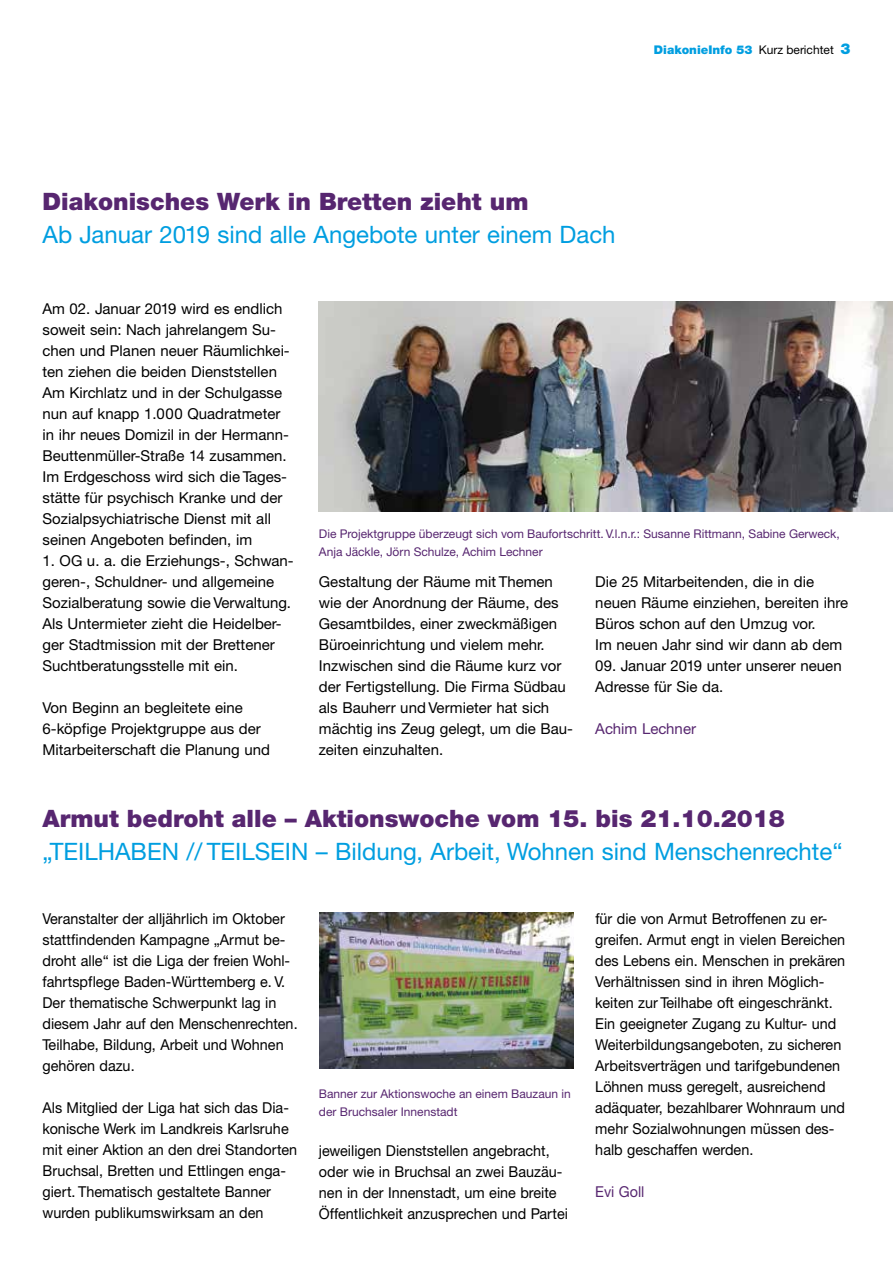
<style>
.page{position:relative;width:893px;height:1263px;background:#fff}
.page>*{position:absolute;margin:0;border:0;box-sizing:border-box;transform-origin:0 0}
.t1{font:24px "Helvetica Neue CE";color:#009ee0}
.t2{font:900 24px "Helvetica Neue";color:#572670}
.t3{font:15px/21px "Helvetica Neue CE";color:#000}
.t4{font:15px/21px "Helvetica Neue CE";color:#000;scale:.96 1}
.t5{font:15px "Helvetica Neue CE";color:#572670}
.t6{font:15px "Helvetica Neue CE";color:#572670;scale:.96 1}
.t7{font:12px/18px "Helvetica Neue CE";color:#572670}
.t8{font:900 12px "Helvetica Neue";color:#009ee0}
.s1{font-weight:400;color:#000}
.s2{font-size:15px}
</style>
<div class="page">
<img style="left:320px;top:913px;width:253px;height:156px">
<img style="left:319px;top:302px;width:574px;height:209px">
<p class="t8" style="left:654px;top:43px;width:198px">DiakonieInfo 53 <span class="s1">Kurz berichtet</span> <span class="s2">3</span></p>
<h1 class="t2" style="left:43px;top:187px;width:487px">Diakonisches Werk in Bretten zieht um</h1>
<h1 class="t1" style="left:43px;top:220px;width:574px">Ab Januar 2019 sind alle Angebote unter einem Dach</h1>
<p class="t3" style="left:43px;top:298px;width:249px">Am 02. Januar 2019 wird es endlich soweit sein: Nach jahrelangem Su&shy;chen und Planen neuer Räumlichkei&shy;ten ziehen die beiden Dienststellen Am Kirchlatz und in der Schulgasse nun auf knapp 1.000 Quadratmeter in ihr neues Domizil in der Hermann-Beuttenmüller-Straße 14 zusammen.<br>Im Erdgeschoss wird sich die Tages&shy;stätte für psychisch Kranke und der Sozialpsychiatrische Dienst mit all seinen Angeboten befinden, im</p>
<p class="t3" style="left:43px;top:550px;width:253px">1. OG u. a. die Erziehungs-, Schwan&shy;geren-, Schuldner- und allgemeine Sozialberatung sowie die Verwaltung.<br>Als Untermieter zieht die Heidelber&shy;ger Stadtmission mit der Brettener Suchtberatungsstelle mit ein.</p>
<p class="t3" style="left:43px;top:697px;width:229px">Von Beginn an begleitete eine<br>6-köpfige Projektgruppe aus der<br>Mitarbeiterschaft die Planung und</p>
<p class="t7" style="left:319px;top:525px;width:522px">Die Projektgruppe überzeugt sich vom Baufortschritt. V.l.n.r.: Susanne Rittmann, Sabine Gerweck,<br>Anja Jäckle, Jörn Schulze, Achim Lechner</p>
<p class="t3" style="left:319px;top:571px;width:256px">Gestaltung der Räume mit Themen wie der Anordnung der Räume, des<br>Gesamtbildes, einer zweckmäßigen<br>Büroeinrichtung und vielem mehr.<br>Inzwischen sind die Räume kurz vor der Fertigstellung. Die Firma Südbau als Bauherr und Vermieter hat sich mächtig ins Zeug gelegt, um die Bau&shy;zeiten einzuhalten.</p>
<p class="t3" style="left:595px;top:571px;width:254px">Die 25 Mitarbeitenden, die in die neuen Räume einziehen, bereiten ihre Büros schon auf den Umzug vor.<br>Im neuen Jahr sind wir dann ab dem</p>
<p class="t3" style="left:595px;top:655px;width:248px">09. Januar 2019 unter unserer neuen<br>Adresse für Sie da.</p>
<p class="t5" style="left:595px;top:720px;width:102px">Achim Lechner</p>
<h1 class="t2" style="left:43px;top:804px;width:744px">Armut bedroht alle – Aktionswoche vom 15. bis 21.10.2018</h1>
<h1 class="t1" style="left:43px;top:837px;width:801px">„TEILHABEN // TEILSEIN – Bildung, Arbeit, Wohnen sind Menschenrechte“</h1>
<p class="t4" style="left:43px;top:908px;width:267px">Veranstalter der alljährlich im Oktober stattfindenden Kampagne „Armut be&shy;droht alle“ ist die Liga der freien Wohl&shy;fahrtspflege Baden-Württemberg e. V.<br>Der thematische Schwerpunkt lag in diesem Jahr auf den Menschenrechten.<br>Teilhabe, Bildung, Arbeit und Wohnen gehören dazu.</p>
<p class="t4" style="left:43px;top:1097px;width:267px">Als Mitglied der Liga hat sich das Dia&shy;konische Werk im Landkreis Karlsruhe mit einer Aktion an den drei Standorten Bruchsal, Bretten und Ettlingen enga&shy;giert. Thematisch gestaltete Banner wurden publikumswirksam an den</p>
<p class="t7" style="left:319px;top:1085px;width:253px">Banner zur Aktionswoche an einem Bauzaun in der Bruchsaler Innenstadt</p>
<p class="t4" style="left:319px;top:1140px;width:261px">jeweiligen Dienststellen angebracht, oder wie in Bruchsal an zwei Bauzäu&shy;nen in der Innenstadt, um eine breite Öffentlichkeit anzusprechen und Partei</p>
<p class="t4" style="left:595px;top:908px;width:262px">für die von Armut Betroffenen zu er&shy;greifen. Armut engt in vielen Bereichen des Lebens ein. Menschen in prekären Verhältnissen sind in ihren Möglich&shy;keiten zur Teilhabe oft eingeschränkt.<br>Ein geeigneter Zugang zu Kultur- und Weiterbildungsangeboten, zu sicheren Arbeitsverträgen und tarifgebundenen Löhnen muss geregelt, ausreichend adäquater, bezahlbarer Wohnraum und mehr Sozialwohnungen müssen des&shy;halb geschaffen werden.</p>
<p class="t6" style="left:595px;top:1182px;width:53px">Evi Goll</p>
</div>
